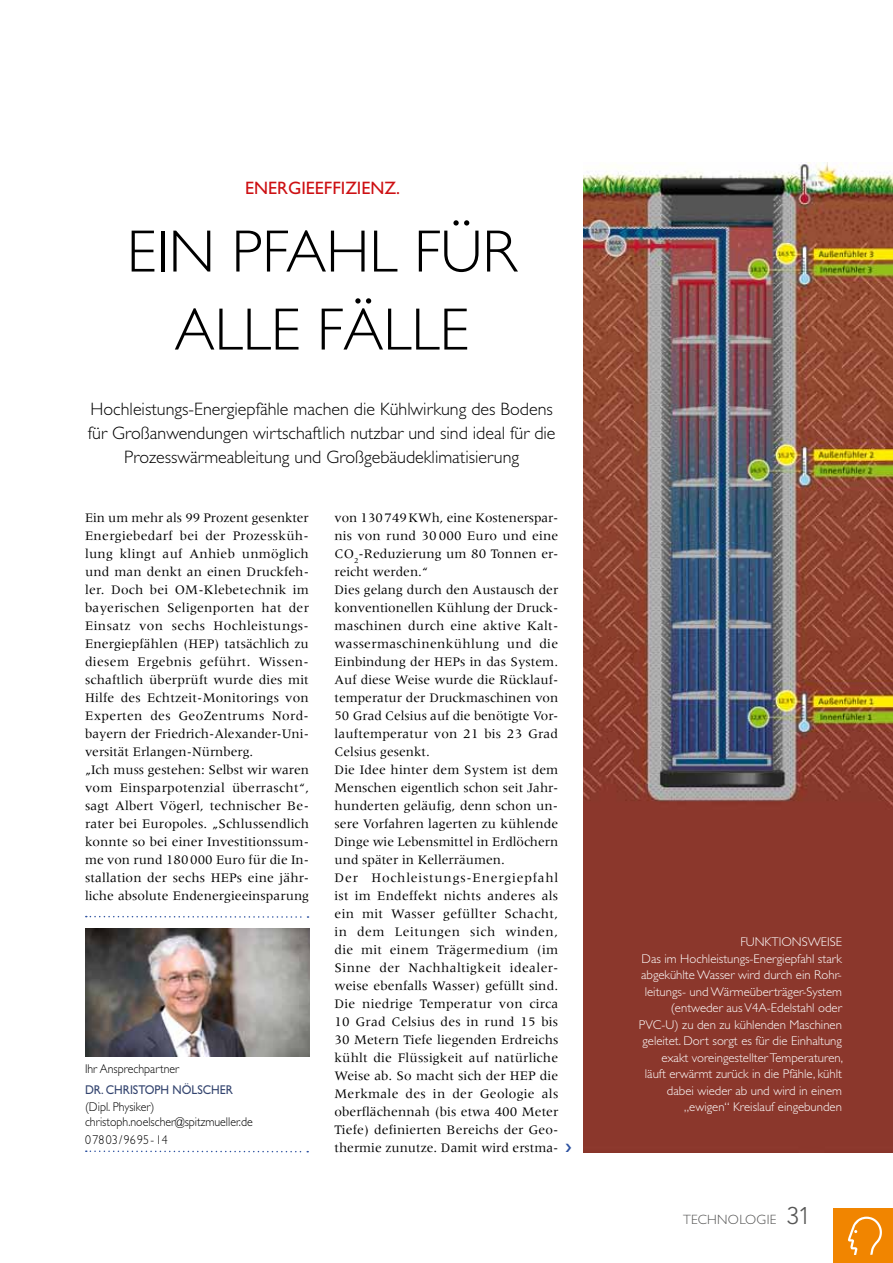
<style>
.page{position:relative;width:893px;height:1263px;background:#fff}
.page>*{position:absolute;margin:0;border:0;box-sizing:border-box;transform-origin:0 0}
.t1{font:300 60px/78px "Gill Sans";color:#000;text-align:center}
.t2{font:300 18px/24px "Gill Sans";color:#000;text-align:center}
.t3{font:18px "Gill Sans";color:#cd1013}
.t4{font:13.5px/18px "Meridien";letter-spacing:.005em;color:#000}
.t5{font:300 13.5px "Gill Sans";letter-spacing:.02em;color:#565655}
.t6{font:300 12.75px/16.5px "Gill Sans";color:#fff;text-align:right}
.t7{font:300 12.75px/15px "Gill Sans";color:#000;scale:.93 1}
.t8{font:12.75px/21px "Gill Sans CE";color:#33446f;scale:.93 1}
.s1{color:#2c51a0}
.s2{font-family:"Gill Sans";font-weight:300;color:#000}
.s3{font-family:"Avenir";font-size:24px}
</style>
<div class="page">
<img style="left:584px;top:162px;width:309px;height:990px">
<div style="left:833px;top:1208px;width:60px;height:55px;background:#f18500"></div>
<svg style="left:848px;top:1216px;width:34px;height:39px"></svg>
<img style="left:85px;top:928px;width:224px;height:128px">
<svg style="left:86px;top:1150px;width:222px;height:2px"></svg>
<svg style="left:86px;top:916px;width:223px;height:2px"></svg>
<p class="t3" style="left:245px;top:177px;width:156px">ENERGIEEFFIZIENZ.</p>
<p class="t1" style="left:127px;top:213px;width:377px">Ein Pfahl für alle Fälle</p>
<p class="t2" style="left:88px;top:397px;width:469px">Hochleistungs-Energiepfähle machen die Kühlwirkung des Bodens für Großanwendungen wirtschaftlich nutzbar und sind ideal für die<br>Prozesswärmeableitung und Großgebäudeklimatisierung</p>
<p class="t4" style="left:85px;top:509px;width:226px">Ein um mehr als 99 Prozent gesenkter Energiebedarf bei der Prozessküh&shy;lung klingt auf Anhieb unmöglich und man denkt an einen Druckfeh&shy;ler. Doch bei OM-Klebetechnik im bayerischen Seligenporten hat der Einsatz von sechs Hochleistungs-Energiepfählen (HEP) tatsächlich zu diesem Ergebnis geführt. Wissen&shy;schaftlich überprüft wurde dies mit Hilfe des Echtzeit-Monitorings von Experten des GeoZentrums Nord&shy;bayern der Friedrich-Alexander-Uni&shy;versität Erlangen-Nürnberg.<br>„Ich muss gestehen: Selbst wir waren vom Einsparpotenzial überrascht“, sagt Albert Vögerl, technischer Be&shy;rater bei Europoles. „Schlussendlich konnte so bei einer Investitionssum&shy;me von rund 180000 Euro für die In&shy;stallation der sechs HEPs eine jähr&shy;liche absolute Endenergieeinsparung</p>
<p class="t4" style="left:334px;top:509px;width:239px">von 130749KWh, eine Kostenerspar&shy;nis von rund 30 000 Euro und eine CO<sub>2</sub>-Reduzierung um 80 Tonnen er&shy;reicht werden.“<br>Dies gelang durch den Austausch der konventionellen Kühlung der Druck&shy;maschinen durch eine aktive Kalt&shy;wassermaschinenkühlung und die Einbindung der HEPs in das System.<br>Auf diese Weise wurde die Rücklauf&shy;temperatur der Druckmaschinen von 50 Grad Celsius auf die benötigte Vor&shy;lauftemperatur von 21 bis 23 Grad Celsius gesenkt.<br>Die Idee hinter dem System ist dem Menschen eigentlich schon seit Jahr&shy;hunderten geläufig, denn schon un&shy;sere Vorfahren lagerten zu kühlende Dinge wie Lebensmittel in Erdlöchern und später in Kellerräumen.<br>Der Hochleistungs-Energiepfahl ist im Endeffekt nichts anderes als ein mit Wasser gefüllter Schacht, in dem Leitungen sich winden, die mit einem Trägermedium (im Sinne der Nachhaltigkeit idealer&shy;weise ebenfalls Wasser) gefüllt sind.<br>Die niedrige Temperatur von circa 10 Grad Celsius des in rund 15 bis 30 Metern Tiefe liegenden Erdreichs kühlt die Flüssigkeit auf natürliche Weise ab. So macht sich der HEP die Merkmale des in der Geologie als oberflächennah (bis etwa 400 Meter Tiefe) definierten Bereichs der Geo&shy;thermie zunutze. Damit wird erstma- <span class="s1">❯</span></p>
<p class="t8" style="left:85px;top:1058px;width:161px"><span class="s2">I hr Ansprechpartner<br></span>DR. CHRISTOPH NÖLSCHER</p>
<p class="t7" style="left:85px;top:1099px;width:182px">(Dipl. Physiker) christoph.noelscher@spitzmueller.de</p>
<p class="t7" style="left:85px;top:1132px;width:90px">07803/9695-14</p>
<p class="t6" style="left:639px;top:934px;width:206px">SWEISE<br>Das im H ochleistungs-Energiepfahl stark abgekühlte Wasser wird durch ein Rohr&shy;leitungs- und Wärmeüberträger-System (entweder aus V4A-Edelstahl oder PVC-U) zu den zu kühlenden Maschinen geleitet. Dort sorgt es für die Einhaltung exakt voreingestellter Temperaturen, läuft erwärmt zurück in die Pfähle, kühlt dabei wieder ab und wird in einem „ewigen“ Kreislauf eingebunden</p>
<p class="t6" style="left:740px;top:934px;width:47px">FUN KTION</p>
<p class="t5" style="left:683px;top:1212px;width:129px">Technologie <span class="s3">31</span></p>
</div>
